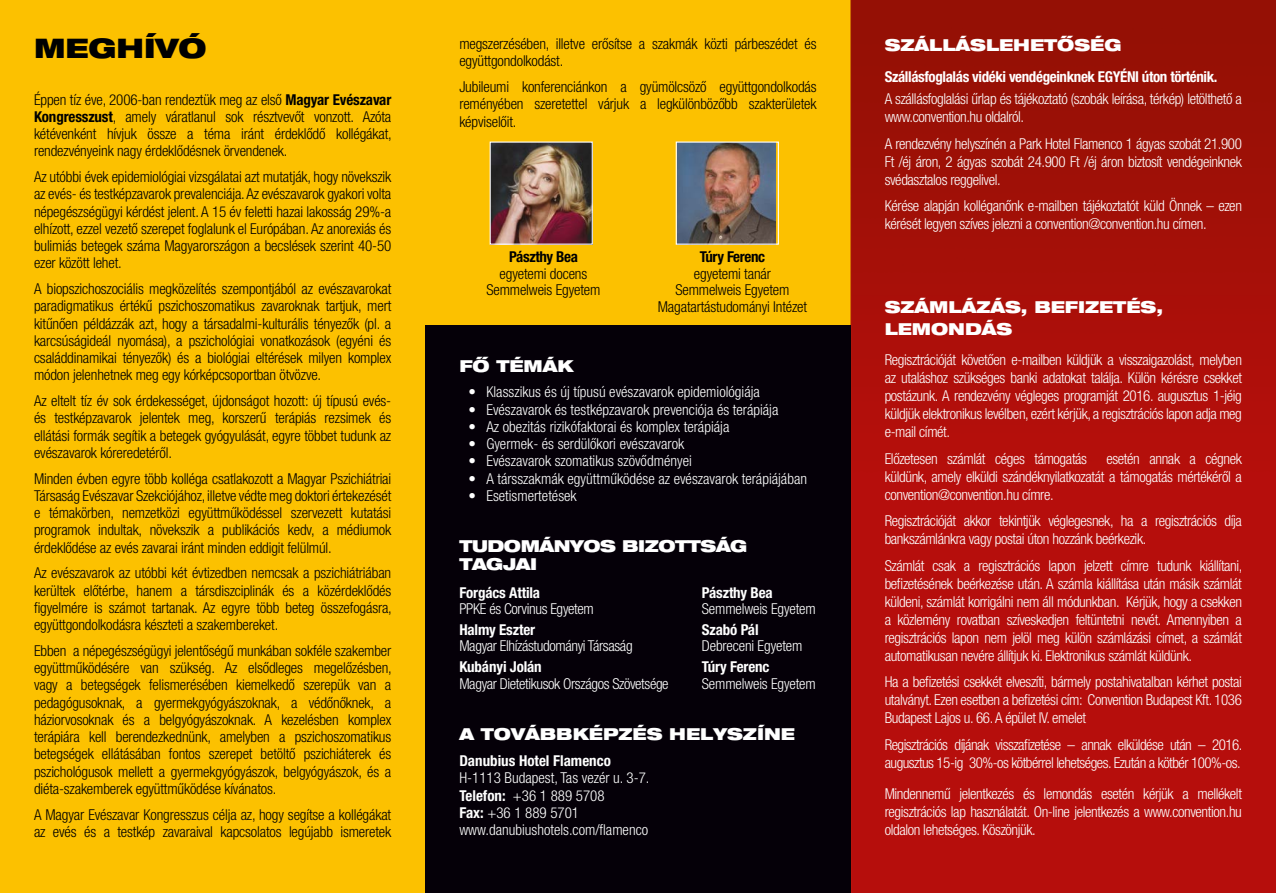
<style>
.page{position:relative;width:1276px;height:893px;background:#fff}
.page>*{position:absolute;margin:0;border:0;box-sizing:border-box;transform-origin:0 0}
.t1{font:900 expanded 27px "Helvetica Neue LT Pro";color:#000}
.t2{font:900 expanded 16.5px/21.6px "Helvetica Neue LT Pro";color:#fff}
.t3{font:900 expanded 16.5px/17.2px "Helvetica Neue LT Pro";letter-spacing:-.025em;color:#fff}
.t4{font:300 condensed 15px/17.2px "Helvetica Neue LT Pro";letter-spacing:-.01em;color:#000;text-align:justify}
.t5{font:300 condensed 15px/18px "Helvetica Neue LT Pro";letter-spacing:-.025em;color:#fff;text-align:justify}
.t6{font:300 condensed 15px/17.2px "Helvetica Neue LT Pro";color:#fff}
.t7{font:700 condensed 15px "Helvetica Neue LT Pro";letter-spacing:-.01em;color:#fff}
.t8{font:700 condensed 15px "Helvetica Neue LT Pro";letter-spacing:-.025em;color:#000}
.s1{font-weight:700}
</style>
<div class="page">
<img style="left:0;top:0;width:1276px;height:893px">
<div style="left:425px;top:325px;width:425px;height:568px;background:#050008"></div>
<img style="left:491px;top:144px;width:100px;height:99px">
<div style="left:489px;top:142px;width:104px;height:103px;border:1px solid #fff"></div>
<img style="left:678px;top:144px;width:97px;height:99px">
<div style="left:676px;top:142px;width:103px;height:103px;border:1px solid #fff"></div>
<h1 class="t1" style="left:34px;top:30px;width:174px">MEGHÍVÓ</h1>
<p class="t4" style="left:34px;top:91px;width:359px">Éppen tíz éve, 2006-ban rendeztük meg az első <span class="s1">Magyar Evészavar Kongresszust</span>, amely váratlanul sok résztvevőt vonzott. Azóta kétévenként hívjuk össze a téma iránt érdeklődő kollégákat, rendezvényeink nagy érdeklődésnek örvendenek.</p>
<p class="t4" style="left:34px;top:168px;width:359px">Az utóbbi évek epidemiológiai vizsgálatai azt mutatják, hogy növekszik az evés- és testképzavarok prevalenciája. Az evészavarok gyakori volta népegészségügyi kérdést jelent. A 15 év feletti hazai lakosság 29%-a elhízott, ezzel vezető szerepet foglalunk el Európában. Az anorexiás és bulimiás betegek száma Magyarországon a becslések szerint 40-50 ezer között lehet.</p>
<p class="t4" style="left:34px;top:280px;width:359px">A biopszichoszociális megközelítés szempontjából az evészavarokat paradigmatikus értékű pszichoszomatikus zavaroknak tartjuk, mert kitűnően példázzák azt, hogy a társadalmi-kulturális tényezők (pl. a karcsúságideál nyomása), a pszichológiai vonatkozások (egyéni és családdinamikai tényezők) és a biológiai eltérések milyen komplex módon jelenhetnek meg egy kórképcsoportban ötvözve.</p>
<p class="t4" style="left:34px;top:392px;width:359px">Az eltelt tíz év sok érdekességet, újdonságot hozott: új típusú evés&shy;és testképzavarok jelentek meg, korszerű terápiás rezsimek és ellátási formák segítik a betegek gyógyulását, egyre többet tudunk az evészavarok kóreredetéről.</p>
<p class="t4" style="left:34px;top:470px;width:359px">Minden évben egyre több kolléga csatlakozott a Magyar Pszichiátriai Társaság Evészavar Szekciójához, illetve védte meg doktori értekezését e témakörben, nemzetközi együttműködéssel szervezett kutatási programok indultak, növekszik a publikációs kedv, a médiumok érdeklődése az evés zavarai iránt minden eddigit felülmúl.</p>
<p class="t4" style="left:34px;top:564px;width:359px">Az evészavarok az utóbbi két évtizedben nemcsak a pszichiátriában kerültek előtérbe, hanem a társdiszciplinák és a közérdeklődés figyelmére is számot tartanak. Az egyre több beteg összefogásra, együttgondolkodásra készteti a szakembereket.</p>
<p class="t4" style="left:34px;top:642px;width:359px">Ebben a népegészségügyi jelentőségű munkában sokféle szakember együttműködésére van szükség. Az elsődleges megelőzésben, vagy a betegségek felismerésében kiemelkedő szerepük van a pedagógusoknak, a gyermekgyógyászoknak, a védőnőknek, a háziorvosoknak és a belgyógyászoknak. A kezelésben komplex terápiára kell berendezkednünk, amelyben a pszichoszomatikus betegségek ellátásában fontos szerepet betöltő pszichiáterek és pszichológusok mellett a gyermekgyógyászok, belgyógyászok, és a diéta-szakemberek együttműködése kívánatos.</p>
<p class="t4" style="left:34px;top:806px;width:359px">A Magyar Evészavar Kongresszus célja az, hogy segítse a kollégákat az evés és a testkép zavaraival kapcsolatos legújabb ismeretek</p>
<p class="t4" style="left:459px;top:35px;width:359px">megszerzésében, illetve erősítse a szakmák közti párbeszédet és együttgondolkodást.</p>
<p class="t4" style="left:459px;top:78px;width:359px">Jubileumi konferenciánkon a gyümölcsöző együttgondolkodás reményében szeretettel várjuk a legkülönbözőbb szakterületek képviselőit.</p>
<p class="t8" style="left:509px;top:248px;width:70px">Pászthy Bea</p>
<p class="t8" style="left:700px;top:248px;width:67px">Túry Ferenc</p>
<p class="t4" style="left:499px;top:265px;width:89px">egyetemi docens</p>
<p class="t4" style="left:694px;top:265px;width:78px">egyetemi tanár</p>
<p class="t4" style="left:486px;top:281px;width:115px">Semmelweis Egyetem</p>
<p class="t4" style="left:658px;top:282px;width:151px;line-height:16.5px;text-align:center">Semmelweis Egyetem<br>Magatartástudományi Intézet</p>
<p class="t2" style="left:459px;top:354px;width:116px">FŐ TÉMÁK</p>
<p class="t6" style="left:468px;top:383px;width:293px">• Klasszikus és új típusú evészavarok epidemiológiája</p>
<p class="t6" style="left:468px;top:401px;width:311px">• Evészavarok és testképzavarok prevenciója és terápiája</p>
<p class="t6" style="left:468px;top:418px;width:262px">• Az obezitás rizikófaktorai és komplex terápiája</p>
<p class="t6" style="left:468px;top:435px;width:217px">• Gyermek- és serdülőkori evészavarok</p>
<p class="t6" style="left:468px;top:452px;width:225px">• Evészavarok szomatikus szövődményei</p>
<p class="t6" style="left:468px;top:470px;width:340px">• A társszakmák együttműködése az evészavarok terápiájában</p>
<p class="t6" style="left:468px;top:487px;width:110px">• Esetismertetések</p>
<p class="t3" style="left:459px;top:537px;width:289px">TUDOMÁNYOS BIZOTTSÁG<br>TAGJAI</p>
<p class="t7" style="left:459px;top:583px;width:82px">Forgács Attila</p>
<p class="t5" style="left:459px;top:600px;width:136px">PPKE és Corvinus Egyetem</p>
<p class="t7" style="left:459px;top:620px;width:77px">Halmy Eszter</p>
<p class="t5" style="left:459px;top:637px;width:175px">Magyar Elhízástudományi Társaság</p>
<p class="t7" style="left:459px;top:658px;width:84px">Kubányi Jolán</p>
<p class="t5" style="left:459px;top:674px;width:211px">Magyar Dietetikusok Országos Szövetsége</p>
<p class="t7" style="left:702px;top:583px;width:72px">Pászthy Bea</p>
<p class="t5" style="left:702px;top:600px;width:115px">Semmelweis Egyetem</p>
<p class="t7" style="left:702px;top:620px;width:58px">Szabó Pál</p>
<p class="t5" style="left:702px;top:637px;width:102px">Debreceni Egyetem</p>
<p class="t7" style="left:702px;top:658px;width:69px">Túry Ferenc</p>
<p class="t5" style="left:702px;top:674px;width:115px">Semmelweis Egyetem</p>
<p class="t2" style="left:459px;top:723px;width:337px">A TOVÁBBKÉPZÉS HELYSZÍNE</p>
<p class="t7" style="left:459px;top:752px;width:153px">Danubius Hotel Flamenco</p>
<p class="t6" style="left:459px;top:769px;width:192px">H-1113 Budapest, Tas vezér u. 3-7.<br><span class="s1">Telefon:</span> +36 1 889 5708<br><span class="s1">Fax:</span> +36 1 889 5701 www.danubiushotels.com/flamenco</p>
<p class="t2" style="left:884px;top:34px;width:238px">SZÁLLÁSLEHETŐSÉG</p>
<p class="t7" style="left:884px;top:67px;width:334px">Szállásfoglalás vidéki vendégeinknek EGYÉNI úton történik.</p>
<p class="t5" style="left:884px;top:90px;width:359px">A szállásfoglalási űrlap és tájékoztató (szobák leírása, térkép) letölthető a www.convention.hu oldalról.</p>
<p class="t5" style="left:884px;top:134px;width:359px">A rendezvény helyszínén a Park Hotel Flamenco 1 ágyas szobát 21.900<br>Ft /éj áron, 2 ágyas szobát 24.900 Ft /éj áron biztosít vendégeinknek svédasztalos reggelivel.</p>
<p class="t5" style="left:884px;top:197px;width:359px">Kérése alapján kolléganőnk e-mailben tájékoztatót küld Önnek – ezen kérését legyen szíves jelezni a convention@convention.hu címen.</p>
<p class="t2" style="left:884px;top:296px;width:280px">SZÁMLÁZÁS, BEFIZETÉS,<br>LEMONDÁS</p>
<p class="t5" style="left:884px;top:351px;width:359px">Regisztrációját követően e-mailben küldjük a visszaigazolást, melyben az utaláshoz szükséges banki adatokat találja. Külön kérésre csekket postázunk. A rendezvény végleges programját 2016. augusztus 1-jéig küldjük elektronikus levélben, ezért kérjük, a regisztrációs lapon adja meg e-mail címét.</p>
<p class="t5" style="left:884px;top:449px;width:204px">Előzetesen számlát céges támogatás</p>
<p class="t5" style="left:884px;top:449px;width:359px;text-indent:222px">esetén annak a cégnek küldünk, amely elküldi szándéknyilatkozatát a támogatás mértékéről a convention@convention.hu címre.</p>
<p class="t5" style="left:884px;top:512px;width:359px">Regisztrációját akkor tekintjük véglegesnek, ha a regisztrációs díja bankszámlánkra vagy postai úton hozzánk beérkezik.</p>
<p class="t5" style="left:884px;top:556px;width:359px">Számlát csak a regisztrációs lapon jelzett címre tudunk kiállítani, befizetésének beérkezése után. A számla kiállítása után másik számlát küldeni, számlát korrigálni nem áll módunkban. Kérjük, hogy a csekken a közlemény rovatban szíveskedjen feltüntetni nevét. Amennyiben a regisztrációs lapon nem jelöl meg külön számlázási címet, a számlát automatikusan nevére állítjuk ki. Elektronikus számlát küldünk.</p>
<p class="t5" style="left:884px;top:673px;width:359px">Ha a befizetési csekkét elveszíti, bármely postahivatalban kérhet postai utalványt. Ezen esetben a befizetési cím: Convention Budapest Kft. 1036<br>Budapest Lajos u. 66. A épület IV. emelet</p>
<p class="t5" style="left:884px;top:735px;width:359px">Regisztrációs díjának visszafizetése – annak elküldése után – 2016. augusztus 15-ig 30%-os kötbérrel lehetséges. Ezután a kötbér 100%-os.</p>
<p class="t5" style="left:884px;top:784px;width:359px">Mindennemű jelentkezés és lemondás esetén kérjük a mellékelt regisztrációs lap használatát. On-line jelentkezés a www.convention.hu oldalon lehetséges. Köszönjük.</p>
</div>
